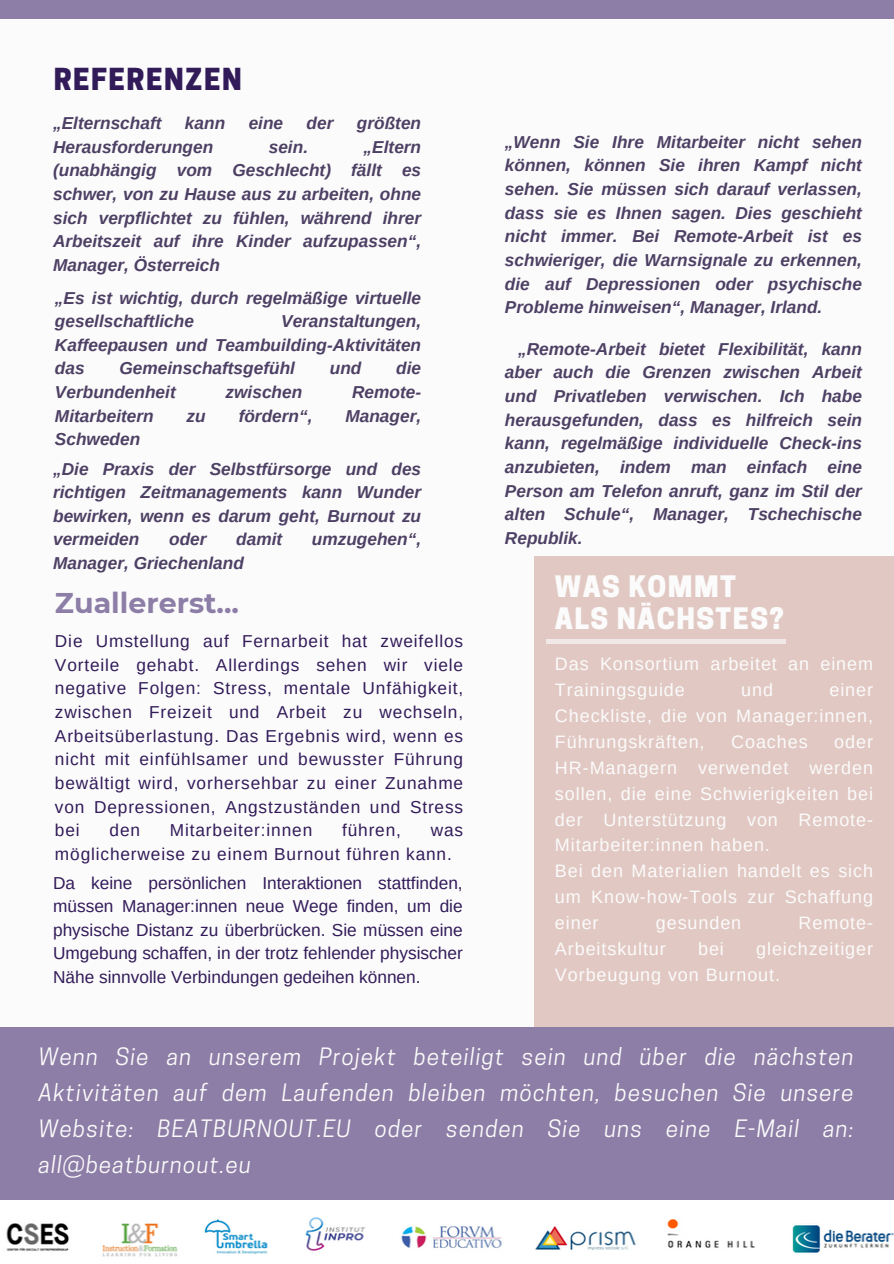
<style>
.page{position:relative;width:894px;height:1264px;background:#fff}
.page>*{position:absolute;margin:0;border:0;box-sizing:border-box;transform-origin:0 0}
.t1{font:700 28.5px "Montserrat";color:#8d7ea7}
.t2{font:800 28.5px "Cooper Hewitt";letter-spacing:.05em;color:#321b59}
.t3{font:800 27.75px/32.7px "Cooper Hewitt";letter-spacing:.05em;color:#fbfbfb}
.t4{font:italic 22.5px/36px "Cooper Hewitt";letter-spacing:.05em;color:#fbfbfb;text-align:justify}
.t5{font:18px/25.8px "Arimo";letter-spacing:.05em;color:#fbfbfb;text-align:justify}
.t6{font:italic 700 17.25px/23.7px "Arimo";color:#4d4064;text-align:justify}
.t7{font:17.25px/23.7px "Arimo";letter-spacing:.05em;color:#321b59;text-align:justify}
</style>
<div class="page">
<div style="left:0;top:0;width:893px;height:1263px;background:#fbfbfb"></div>
<div style="left:534px;top:556px;width:359px;height:678px;background:#e1c8c3"></div>
<div style="left:0;top:1027px;width:893px;height:185px;background:#8d7ea7"></div>
<img style="left:0;top:1200px;width:893px;height:57px">
<div style="left:546px;top:639px;width:240px;height:5px;background:#f1e9e7"></div>
<div style="left:0;top:0;width:893px;height:19px;background:#8d7ea7"></div>
<h1 class="t2" style="left:54px;top:68px;width:189px">REFERENZEN</h1>
<h2 class="t6" style="left:53px;top:111px;width:110px">„Elternschaft</h2>
<h2 class="t6" style="left:185px;top:111px;width:42px">kann</h2>
<h2 class="t6" style="left:248px;top:111px;width:36px">eine</h2>
<h2 class="t6" style="left:306px;top:111px;width:28px">der</h2>
<h2 class="t6" style="left:357px;top:111px;width:66px">größten</h2>
<h2 class="t6" style="left:53px;top:135px;width:162px">Herausforderungen</h2>
<h2 class="t6" style="left:269px;top:135px;width:41px">sein.</h2>
<h2 class="t6" style="left:53px;top:135px;width:369px;text-indent:310px">„Eltern (unabhängig vom Geschlecht) fällt es schwer, von zu Hause aus zu arbeiten, ohne sich verpflichtet zu fühlen, während ihrer Arbeitszeit auf ihre Kinder aufzupassen“, Manager, Österreich</h2>
<p class="t6" style="left:55px;top:286px;width:367px">„Es ist wichtig, durch regelmäßige virtuelle gesellschaftliche</p>
<p class="t6" style="left:55px;top:309px;width:367px;text-indent:226px">Veranstaltungen, Kaffeepausen und Teambuilding-Aktivitäten das</p>
<p class="t6" style="left:119px;top:356px;width:177px">Gemeinschaftsgefühl</p>
<p class="t6" style="left:330px;top:356px;width:33px">und</p>
<p class="t6" style="left:396px;top:356px;width:26px">die</p>
<p class="t6" style="left:55px;top:380px;width:122px">Verbundenheit</p>
<p class="t6" style="left:225px;top:380px;width:78px">zwischen</p>
<p class="t6" style="left:352px;top:380px;width:70px">Remote-</p>
<p class="t6" style="left:55px;top:404px;width:100px">Mitarbeitern</p>
<p class="t6" style="left:186px;top:404px;width:21px">zu</p>
<p class="t6" style="left:238px;top:404px;width:75px">fördern“,</p>
<p class="t6" style="left:345px;top:404px;width:77px">Manager,</p>
<p class="t6" style="left:55px;top:427px;width:87px">Schweden</p>
<p class="t6" style="left:53px;top:457px;width:369px">„Die Praxis der Selbstfürsorge und des richtigen Zeitmanagements kann Wunder bewirken, wenn es darum geht, Burnout zu vermeiden</p>
<p class="t6" style="left:169px;top:527px;width:39px">oder</p>
<p class="t6" style="left:236px;top:527px;width:47px">damit</p>
<p class="t6" style="left:312px;top:527px;width:111px">umzugehen“,</p>
<p class="t6" style="left:53px;top:551px;width:192px">Manager, Griechenland</p>
<p class="t1" style="left:55px;top:585px;width:185px">Zuallererst...</p>
<h1 class="t7" style="left:55px;top:629px;width:409px">Die Umstellung auf Fernarbeit hat zweifellos Vorteile gehabt. Allerdings sehen wir viele negative Folgen: Stress, mentale Unfähigkeit, zwischen Freizeit und Arbeit zu wechseln, Arbeitsüberlastung. Das Ergebnis wird, wenn es nicht mit einfühlsamer und bewusster Führung bewältigt wird, vorhersehbar zu einer Zunahme von Depressionen, Angstzuständen und Stress bei</h1>
<h1 class="t7" style="left:109px;top:818px;width:32px">den</h1>
<h1 class="t7" style="left:170px;top:818px;width:144px">Mitarbeiter:innen</h1>
<h1 class="t7" style="left:342px;top:818px;width:60px">führen,</h1>
<h1 class="t7" style="left:55px;top:818px;width:409px;text-indent:376px">was möglicherweise zu einem Burnout führen kann.</h1>
<p class="t7" style="left:53px;top:870px;width:411px">Da keine persönlichen Interaktionen stattfinden, müssen Manager:innen neue Wege finden, um die physische Distanz zu überbrücken. Sie müssen eine Umgebung schaffen, in der trotz fehlender physischer Nähe sinnvolle Verbindungen gedeihen können.</p>
<p class="t6" style="left:505px;top:130px;width:358px">„Wenn Sie Ihre Mitarbeiter nicht sehen können, können Sie ihren Kampf nicht sehen. Sie müssen sich darauf verlassen, dass sie es Ihnen sagen. Dies geschieht nicht immer. Bei Remote-Arbeit ist es schwieriger, die Warnsignale zu erkennen, die auf Depressionen oder psychische Probleme hinweisen“, Manager, Irland.</p>
<p class="t6" style="left:505px;top:337px;width:358px;text-indent:13px">„Remote-Arbeit bietet Flexibilität, kann aber auch die Grenzen zwischen Arbeit und Privatleben verwischen. Ich habe herausgefunden, dass es hilfreich sein kann, regelmäßige individuelle Check-ins anzubieten, indem man einfach eine Person am Telefon anruft, ganz im Stil der alten Schule“, Manager, Tschechische Republik.</p>
<h4 class="t3" style="left:554px;top:573px;width:230px">WAS KOMMT<br>ALS NÄCHSTES?</h4>
<h4 class="t5" style="left:554px;top:651px;width:319px">Das Konsortium arbeitet an einem<br>Trainingsguide</h4>
<h4 class="t5" style="left:554px;top:677px;width:319px;text-indent:274px">einer Checkliste, die von Manager:innen, Führungskräften,</h4>
<h4 class="t5" style="left:741px;top:677px;width:33px">und</h4>
<h4 class="t5" style="left:554px;top:728px;width:319px;text-indent:279px">oder HR-Managern verwendet werden sollen, die eine Schwierigkeiten bei der Unterstützung von Remote-Mitarbeiter:innen haben.</h4>
<h4 class="t5" style="left:554px;top:858px;width:319px">Bei den Materialien handelt es sich um Know-how-Tools zur Schaffung einer</h4>
<h4 class="t5" style="left:731px;top:728px;width:78px">Coaches</h4>
<h4 class="t5" style="left:655px;top:910px;width:87px">gesunden</h4>
<h4 class="t5" style="left:798px;top:910px;width:76px">Remote-</h4>
<h4 class="t5" style="left:554px;top:935px;width:112px">Arbeitskultur</h4>
<h4 class="t5" style="left:698px;top:935px;width:27px">bei</h4>
<h4 class="t5" style="left:554px;top:935px;width:319px;text-indent:201px">gleichzeitiger<br>Vorbeugung von Burnout.</h4>
<h4 class="t4" style="left:39px;top:1041px;width:816px">Wenn Sie an unserem Projekt beteiligt sein und über die nächsten Aktivitäten auf dem Laufenden bleiben möchten, besuchen Sie unsere Website: BEATBURNOUT.EU oder senden Sie uns eine E-Mail an: all@beatburnout.eu</h4>
</div>
